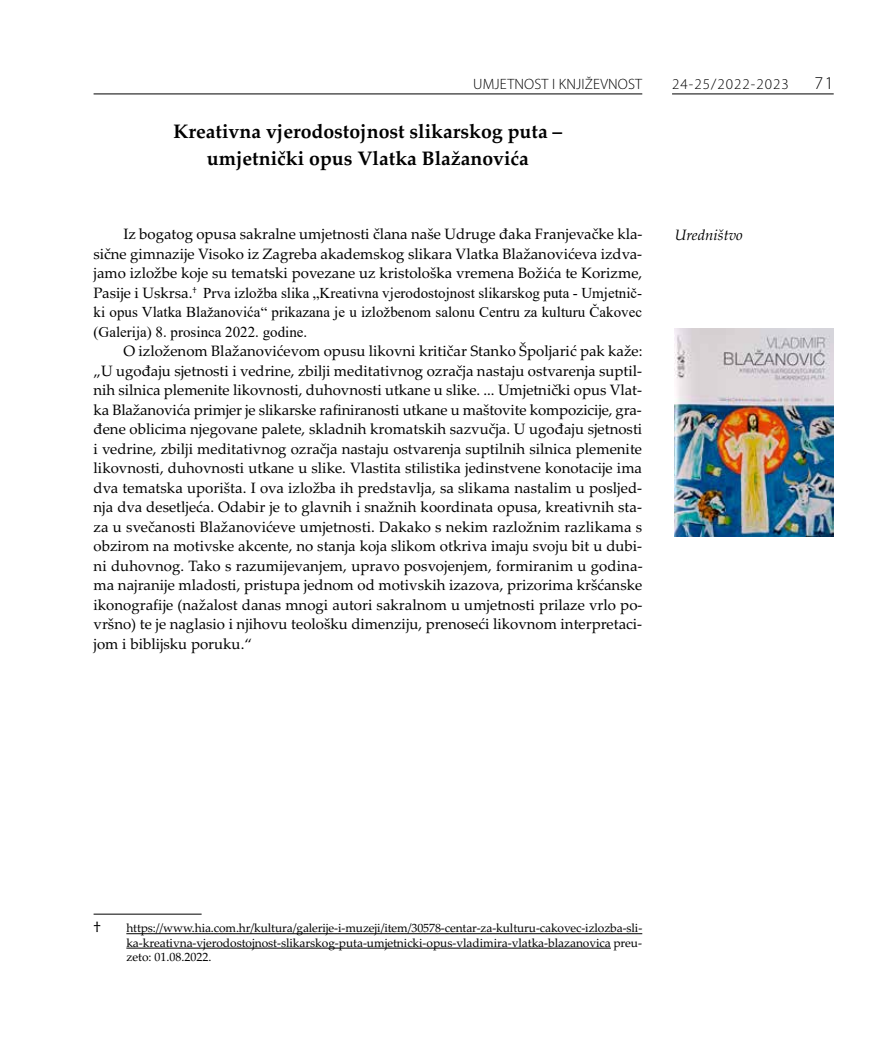
<style>
.page{position:relative;width:872px;height:1063px;background:#fff}
.page>*{position:absolute;margin:0;border:0;box-sizing:border-box;transform-origin:0 0}
.t1{font:700 19.5px/27px "Palatino";color:#000;text-align:center}
.t2{font:300 18px "Myriad Pro";color:#000}
.t3{font:15px/19.5px "Palatino";color:#000;text-align:justify}
.t4{font:15px/19.5px "Times New Roman";color:#000;text-align:justify}
.t5{font:300 15px "Myriad Pro";letter-spacing:.01em;color:#000}
.t6{font:300 15px "Myriad Pro";letter-spacing:.07em;color:#000}
.t7{font:italic 15px "Palatino";color:#000}
.t8{font:12px/14.4px "Palatino";letter-spacing:-.005em;color:#000;text-align:justify}
.s1{font-family:"Palatino"}
</style>
<div class="page">
<hr style="left:94px;top:94px;width:548px;height:1px;background:#000">
<hr style="left:672px;top:94px;width:161px;height:1px;background:#000">
<hr style="left:94px;top:914px;width:108px;height:1px;background:#000">
<hr style="left:126px;top:933px;width:516px;height:1px;background:#000">
<hr style="left:126px;top:948px;width:485px;height:1px;background:#000">
<img style="left:675px;top:328px;width:158px;height:209px">
<p class="t5" style="left:473px;top:76px;width:170px">UMJETNOST I KNJIŽEVNOST</p>
<p class="t6" style="left:672px;top:76px;width:118px">24-25/2022-2023</p>
<p class="t2" style="left:814px;top:74px;width:21px">71</p>
<h1 class="t1" style="left:173px;top:117px;width:390px">Kreativna vjerodostojnost slikarskog puta – umjetnički opus Vlatka Blažanovića</h1>
<p class="t3" style="left:94px;top:224px;width:550px;text-indent:30px">Iz bogatog opusa sakralne umjetnosti člana naše Udruge đaka Franjevačke kla&shy;sične gimnazije Visoko iz Zagreba akademskog slikara Vlatka Blažanovićeva izdva&shy;jamo izložbe koje su tematski povezane uz kristološka vremena Božića te Korizme,</p>
<p class="t4" style="left:94px;top:283px;width:550px"><span class="s1">Pasije i Uskrsa.</span><sup>†</sup> <sup>2</sup> Prva izložba slika „Kreativna vjerodostojnost slikarskog puta - Umjetnič&shy;ki opus Vlatka Blažanovića“ prikazana je u izložbenom salonu Centru za kulturu Čakovec (Galerija) 8. prosinca 2022. godine.</p>
<p class="t3" style="left:94px;top:341px;width:550px;text-indent:30px">O izloženom Blažanovićevom opusu likovni kritičar Stanko Špoljarić pak kaže: „U ugođaju sjetnosti i vedrine, zbilji meditativnog ozračja nastaju ostvarenja suptil&shy;nih silnica plemenite likovnosti, duhovnosti utkane u slike. ... Umjetnički opus Vlat&shy;ka Blažanovića primjer je slikarske rafiniranosti utkane u maštovite kompozicije, gra&shy;đene oblicima njegovane palete, skladnih kromatskih sazvučja. U ugođaju sjetnosti i vedrine, zbilji meditativnog ozračja nastaju ostvarenja suptilnih silnica plemenite likovnosti, duhovnosti utkane u slike. Vlastita stilistika jedinstvene konotacije ima dva tematska uporišta. I ova izložba ih predstavlja, sa slikama nastalim u posljed&shy;nja dva desetljeća. Odabir je to glavnih i snažnih koordinata opusa, kreativnih sta&shy;za u svečanosti Blažanovićeve umjetnosti. Dakako s nekim razložnim razlikama s obzirom na motivske akcente, no stanja koja slikom otkriva imaju svoju bit u dubi&shy;ni duhovnog. Tako s razumijevanjem, upravo posvojenjem, formiranim u godina&shy;ma najranije mladosti, pristupa jednom od motivskih izazova, prizorima kršćanske ikonografije (nažalost danas mnogi autori sakralnom u umjetnosti prilaze vrlo po&shy;vršno) te je naglasio i njihovu teološku dimenziju, prenoseći likovnom interpretaci&shy;jom i biblijsku poruku.“</p>
<p class="t7" style="left:674px;top:224px;width:70px">Uredništvo</p>
<p class="t3" style="left:94px;top:917px;width:9px">†</p>
<p class="t8" style="left:126px;top:920px;width:517px">https://www.hia.com.hr/kultura/galerije-i-muzeji/item/30578-centar-za-kulturu-cakovec-izlozba-sli&shy;ka-kreativna-vjerodostojnost-slikarskog-puta-umjetnicki-opus-vladimira-vlatka-blazanovica preu&shy;zeto: 01.08.2022.</p>
</div>
